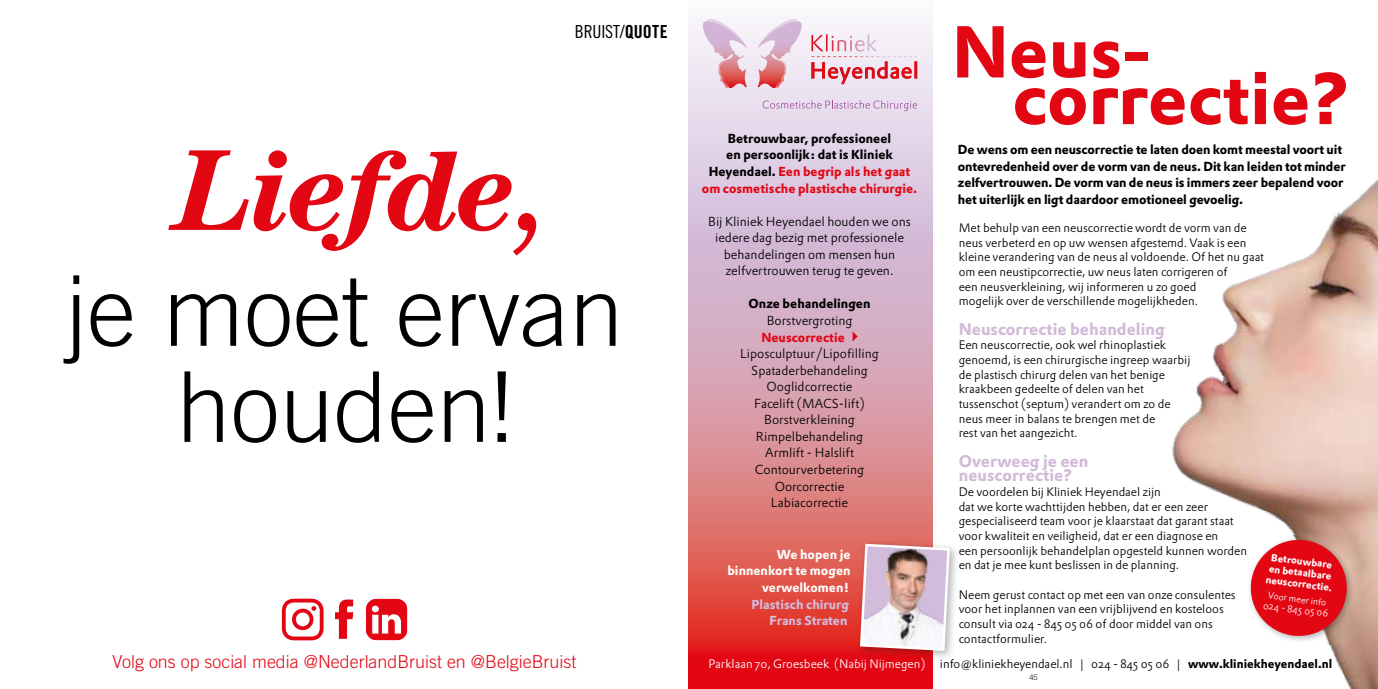
<style>
.page{position:relative;width:1378px;height:689px;background:#fff}
.page>*{position:absolute;margin:0;border:0;box-sizing:border-box;transform-origin:0 0}
.t1{font:italic 700 115.5px "Century LT";letter-spacing:-.02em;color:#e30613}
.t2{font:300 97.5px/96px "Trade Gothic LT Std";color:#000;text-align:center}
.t3{font:71.7px "DTL Prokyon ST Bold";color:#e30613}
.t4{font:18px "Trade Gothic LT Std Cn 18";letter-spacing:-.01em;color:#000}
.t5{font:300 17.85px "Trade Gothic LT Std";color:#e30613}
.t6{font:16.5px/14.7px "DTL Prokyon ST Bold";color:#d3bad8}
.t7{font:12.75px/16.5px "DTL Prokyon ST Bold";letter-spacing:-.01em;color:#000;text-align:center}
.t8{font:12.75px/16.5px "DTL Prokyon ST Light";color:#000;text-align:center}
.t9{font:12.75px/16.5px "DTL Prokyon ST Bold";color:#fff;text-align:right}
.t10{font:12.75px/16.5px "DTL Prokyon ST Bold";color:#d1bcdc;text-align:right}
.t11{font:12.75px "DTL Prokyon ST Bold";color:#e30613}
.t12{font:12px/14.7px "DTL Prokyon ST Light";color:#000}
.t13{font:10.05px/11.4px "DTL Prokyon ST Bold";color:#fff}
.t14{font:10.05px "DTL Prokyon ST Light";color:#fff}
.t15{font:9px "DTL Prokyon ST Light";color:#fff}
.t16{font:300 7.5px "Trade Gothic LT Std";color:#000}
.s1{font-family:"Trade Gothic LT Std Bd Cn 20"}
.s2{color:#e30613}
.s3{color:#fff}
.s4{font-family:"DTL Prokyon ST Bold"}
</style>
<div class="page">
<img style="left:1172px;top:179px;width:206px;height:510px">
<svg style="left:689px;top:18px;width:243px;height:671px;background:#dc98a4"></svg>
<svg style="left:852px;top:331px;width:5px;height:10px"></svg>
<div style="left:1247px;top:536px;width:107px;height:108px;background:#000;opacity:.3"></div>
<svg style="left:1248px;top:537px;width:101px;height:102px;background:#e14148"></svg>
<svg style="left:762px;top:100px;width:155px;height:11px;background:#ddc8e0"></svg>
<svg style="left:811px;top:34px;width:106px;height:50px"></svg>
<svg style="left:700px;top:19px;width:47px;height:69px;background:#e8bdc5"></svg>
<img style="left:706px;top:21px;width:41px;height:27px">
<svg style="left:757px;top:19px;width:41px;height:69px;background:#e6b3bb"></svg>
<img style="left:757px;top:21px;width:40px;height:27px">
<div style="left:855px;top:539px;width:105px;height:121px;background:#000;opacity:.3"></div>
<img style="left:858px;top:542px;width:93px;height:110px">
<svg style="left:335px;top:599px;width:18px;height:40px"></svg>
<svg style="left:282px;top:599px;width:41px;height:41px"></svg>
<svg style="left:366px;top:599px;width:41px;height:41px"></svg>
<h3 class="t4" style="left:575px;top:21px;width:94px">BRUIST/<span class="s1">QUOTE</span></h3>
<h1 class="t1" style="left:175px;top:123px;width:376px">Liefde,</h1>
<h2 class="t2" style="left:65px;top:262px;width:559px">je moet ervan houden!</h2>
<h3 class="t5" style="left:113px;top:650px;width:465px">Volg ons op social media @NederlandBruist en @BelgieBruist</h3>
<p class="t7" style="left:702px;top:130px;width:217px">Betrouwbaar, professioneel<br>en persoonlijk: dat is Kliniek Heyendael. <span class="s2">Een begrip als het gaat om cosmetische plastische chirurgie.</span></p>
<p class="t8" style="left:708px;top:213px;width:204px">Bij Kliniek Heyendael houden we ons iedere dag bezig met professionele behandelingen om mensen hun zelfvertrouwen terug te geven.</p>
<p class="t7" style="left:748px;top:295px;width:123px">Onze behandelingen</p>
<p class="t8" style="left:766px;top:312px;width:87px">Borstvergroting</p>
<p class="t11" style="left:761px;top:328px;width:85px">Neuscorrectie</p>
<p class="t8" style="left:740px;top:345px;width:140px">Liposculptuur/Lipofilling<br>Spataderbehandeling<br>Ooglidcorrectie<br>Facelift (MACS-lift)<br>Borstverkleining<br>Rimpelbehandeling<br>Armlift - Halslift<br>Contourverbetering<br>Oorcorrectie<br>Labiacorrectie</p>
<p class="t9" style="left:727px;top:546px;width:125px">We hopen je binnenkort te mogen verwelkomen!</p>
<p class="t10" style="left:751px;top:596px;width:99px">Plastisch chirurg<br>Frans Straten</p>
<h3 class="t3" style="left:952px;top:4px;width:201px">Neus-</h3>
<h3 class="t3" style="left:1012px;top:51px;width:340px">correctie?</h3>
<p class="t7" style="left:958px;top:141px;width:389px;text-align:left">De wens om een neuscorrectie te laten doen komt meestal voort uit ontevredenheid over de vorm van de neus. Dit kan leiden tot minder zelfvertrouwen. De vorm van de neus is immers zeer bepalend voor het uiterlijk en ligt daardoor emotioneel gevoelig.</p>
<p class="t12" style="left:959px;top:220px;width:307px">Met behulp van een neuscorrectie wordt de vorm van de neus verbeterd en op uw wensen afgestemd. Vaak is een kleine verandering van de neus al voldoende. Of het nu gaat om een neustipcorrectie, uw neus laten corrigeren of<br>een neusverkleining, wij informeren u zo goed<br>mogelijk over de verschillende mogelijkheden.</p>
<h3 class="t6" style="left:959px;top:321px;width:208px">Neuscorrectie behandeling</h3>
<p class="t12" style="left:959px;top:337px;width:233px">Een neuscorrectie, ook wel rhinoplastiek genoemd, is een chirurgische ingreep waarbij de plastisch chirurg delen van het benige kraakbeen gedeelte of delen van het tussenschot (septum) verandert om zo de neus meer in balans te brengen met de<br>rest van het aangezicht.</p>
<h3 class="t6" style="left:959px;top:453px;width:131px">Overweeg je een neuscorrectie?</h3>
<p class="t12" style="left:959px;top:484px;width:290px">De voordelen bij Kliniek Heyendael zijn<br>dat we korte wachttijden hebben, dat er een zeer gespecialiseerd team voor je klaarstaat dat garant staat voor kwaliteit en veiligheid, dat er een diagnose en<br>een persoonlijk behandelplan opgesteld kunnen worden en dat je mee kunt beslissen in de planning.</p>
<p class="t12" style="left:959px;top:587px;width:278px">Neem gerust contact op met een van onze consulentes voor het inplannen van een vrijblijvend en kosteloos consult via 024 - 845 05 06 of door middel van ons contactformulier.</p>
<p class="t13" style="left:1269px;top:551px;width:68px;rotate:7deg">Betrouwbare en betaalbare neuscorrectie.</p>
<p class="t15" style="left:1269px;top:589px;width:60px;rotate:7deg">Voor meer info</p>
<p class="t14" style="left:1264px;top:598px;width:67px;rotate:7deg">024 - 845 05 06</p>
<p class="t12" style="left:708px;top:656px;width:625px"><span class="s3">Parklaan 70, Groesbeek (Nabij Nijmegen)</span> info@kliniekheyendael.nl | 024 - 845 05 06 | <span class="s4">www.kliniekheyendael.nl</span></p>
<p class="t16" style="left:1029px;top:672px;width:10px">45</p>
</div>
